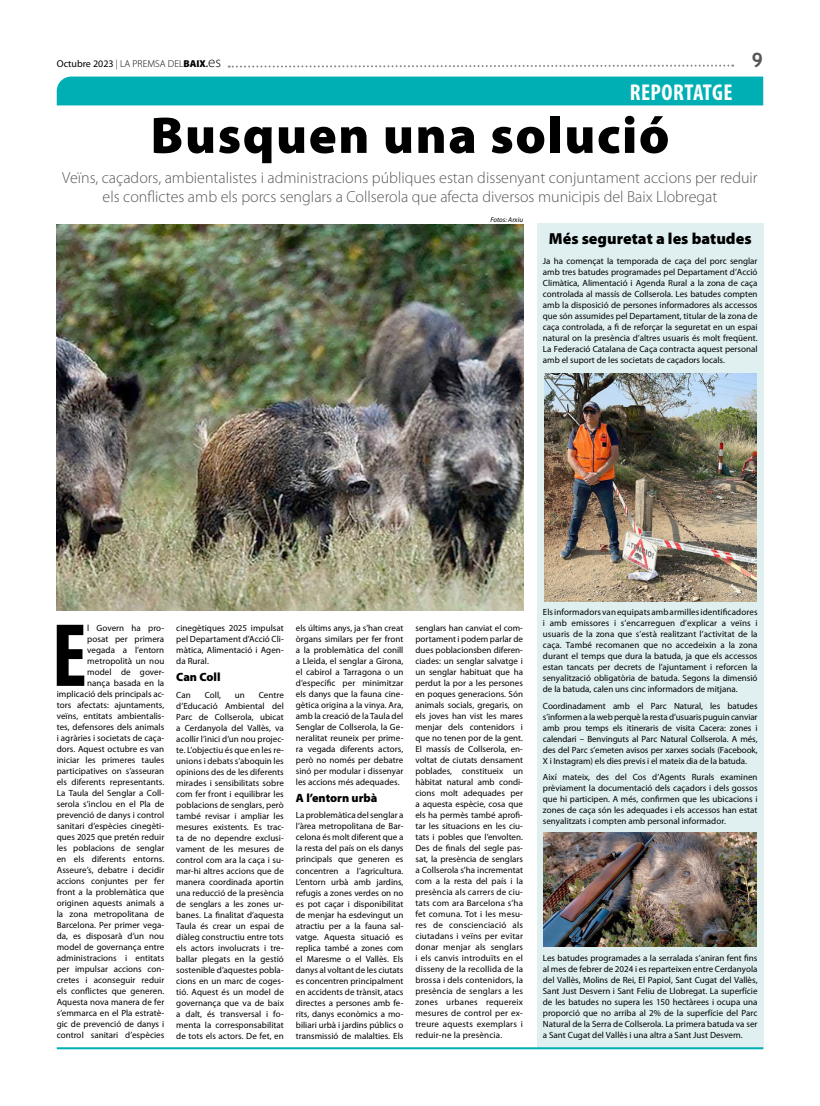
<style>
.page{position:relative;width:820px;height:1106px;background:#fff}
.page>*{position:absolute;margin:0;border:0;box-sizing:border-box;transform-origin:0 0}
.t1{font:700 condensed 90.6px "Myriad Pro";color:#000}
.t2{font:900 52px "Myriad Pro";letter-spacing:.03em;color:#000}
.t3{font:700 condensed 23px "Myriad Pro";letter-spacing:.02em;color:#fff}
.t4{font:700 20px "Trebuchet MS";color:#575756}
.t5{font:300 16px/19px "Myriad Pro";color:#575756;text-align:center}
.t6{font:900 16px "Myriad Pro";color:#000}
.t7{font:900 12px "Myriad Pro";color:#000}
.t8{font:300 10px "Myriad Pro";color:#000}
.t9{font:9px/11px "Myriad Pro";color:#000;text-align:justify}
.t10{font:italic 7px "Myriad Pro";color:#000}
.s1{font-weight:400}
.s2{font-weight:900}
.s3{font-weight:600}
.s4{font-size:15px}
</style>
<div class="page">
<svg style="left:229px;top:64px;width:504px;height:4px"></svg>
<div style="left:537px;top:224px;width:226px;height:825px;background:#e0f0f1"></div>
<div style="left:57px;top:77px;width:706px;height:28px;background:#00afb4"></div>
<hr style="left:57px;top:1047px;width:706px;height:2px;background:#00afb4">
<img style="left:57px;top:224px;width:466px;height:387px">
<img style="left:544px;top:373px;width:212px;height:229px">
<img style="left:543px;top:832px;width:213px;height:114px">
<p class="t8" style="left:57px;top:58px;width:166px"><span class="s1">Octubre 2023</span> | LA PREMSA DEL<span class="s2">BAIX</span><span class="s3">.</span><span class="s4">es</span></p>
<h3 class="t4" style="left:751px;top:47px;width:13px">9</h3>
<h3 class="t3" style="left:629px;top:79px;width:104px">REPORTATGE</h3>
<h2 class="t2" style="left:150px;top:101px;width:520px">Busquen una solució</h2>
<h3 class="t5" style="left:62px;top:168px;width:696px">Veïns, caçadors, ambientalistes i administracions públiques estan dissenyant conjuntament accions per reduir els conflictes amb els porcs senglars a Collserola que afecta diversos municipis del Baix Llobregat</h3>
<h3 class="t6" style="left:548px;top:228px;width:204px">Més seguretat a les batudes</h3>
<p class="t10" style="left:490px;top:215px;width:34px">Fotos: Arxiu</p>
<p class="t9" style="left:542px;top:255px;width:216px">Ja ha començat la temporada de caça del porc senglar amb tres batudes programades pel Departament d’Acció Climàtica, Alimentació i Agenda Rural a la zona de caça controlada al massís de Collserola. Les batudes compten amb la disposició de persones informadores als accessos que són assumides pel Departament, titular de la zona de caça controlada, a fi de reforçar la seguretat en un espai natural on la presència d’altres usuaris és molt freqüent.<br>La Federació Catalana de Caça contracta aquest personal amb el suport de les societats de caçadors locals.</p>
<p class="t9" style="left:57px;top:622px;width:109px;text-align:right">l Govern ha pro-<br>posat per primera<br>vegada a l’entorn metropolità un nou<br>model de gover-<br>nança basada en la implicació dels principals ac&shy;tors afectats: ajuntaments, veïns, entitats ambientalis&shy;tes, defensores dels animals i agràries i societats de caça&shy;dors. Aquest octubre es van iniciar les primeres taules participatives on s’asseuran els diferents representants.<br>La Taula del Senglar a Coll&shy;serola s’inclou en el Pla de prevenció de danys i control sanitari d’espècies cinegèti&shy;ques 2025 que pretén reduir les poblacions de senglar en els diferents entorns.<br>Asseure’s, debatre i decidir accions conjuntes per fer front a la problemàtica que originen aquests animals a la zona metropolitana de<br>Barcelona. Per primer vega&shy;da, es disposarà d’un nou model de governança entre administracions i entitats per impulsar accions con&shy;cretes i aconseguir reduir els conflictes que generen.<br>Aquesta nova manera de fer s’emmarca en el Pla estratè&shy;gic de prevenció de danys i control sanitari d’espècies</p>
<p class="t9" style="left:176px;top:622px;width:109px">cinegètiques 2025 impulsat pel Departament d’Acció Cli&shy;màtica, Alimentació i Agen&shy;da Rural.</p>
<h1 class="t1" style="left:51px;top:605px;width:37px">E</h1>
<h3 class="t7" style="left:176px;top:669px;width:46px">Can Coll</h3>
<p class="t9" style="left:176px;top:689px;width:16px">Can</p>
<p class="t9" style="left:205px;top:689px;width:18px">Coll,</p>
<p class="t9" style="left:235px;top:689px;width:11px">un</p>
<p class="t9" style="left:176px;top:689px;width:109px;text-indent:82px">Centre d’Educació Ambiental del Parc de Collserola, ubicat a Cerdanyola del Vallès, va acollir l’inici d’un nou projec&shy;te. L’objectiu és que en les re&shy;unions i debats s’aboquin les opinions des de les diferents mirades i sensibilitats sobre com fer front i equilibrar les poblacions de senglars, però també revisar i ampliar les mesures existents. Es trac&shy;ta de no dependre exclusi&shy;vament de les mesures de control com ara la caça i su&shy;mar-hi altres accions que de manera coordinada aportin una reducció de la presència de senglars a les zones ur&shy;banes. La finalitat d’aquesta Taula és crear un espai de diàleg constructiu entre tots els actors involucrats i tre&shy;ballar plegats en la gestió sostenible d’aquestes pobla&shy;cions en un marc de coges&shy;tió. Aquest és un model de governança que va de baix a dalt, és transversal i fo&shy;menta la corresponsabilitat de tots els actors. De fet, en</p>
<p class="t9" style="left:296px;top:622px;width:109px">els últims anys, ja s’han creat òrgans similars per fer front a la problemàtica del conill a Lleida, el senglar a Girona, el cabirol a Tarragona o un d’específic per minimitzar els danys que la fauna cine&shy;gètica origina a la vinya. Ara, amb la creació de la Taula del Senglar de Collserola, la Ge&shy;neralitat reuneix per prime&shy;ra vegada diferents actors, però no només per debatre sinó per modular i dissenyar les accions més adequades.</p>
<h3 class="t7" style="left:296px;top:789px;width:83px">A l’entorn urbà</h3>
<p class="t9" style="left:296px;top:809px;width:109px">La problemàtica del senglar a l’àrea metropolitana de Bar&shy;celona és molt diferent que a la resta del país on els danys principals que generen es concentren a l’agricultura.<br>L’entorn urbà amb jardins, refugis a zones verdes on no es pot caçar i disponibilitat de menjar ha esdevingut un atractiu per a la fauna sal&shy;vatge. Aquesta situació es replica també a zones com el Maresme o el Vallès. Els danys al voltant de les ciutats es concentren principalment en accidents de trànsit, atacs directes a persones amb fe&shy;rits, danys econòmics a mo&shy;biliari urbà i jardins públics o transmissió de malalties. Els</p>
<p class="t9" style="left:415px;top:622px;width:109px">senglars han canviat el com&shy;portament i podem parlar de dues poblacionsben diferen&shy;ciades: un senglar salvatge i un senglar habituat que ha perdut la por a les persones en poques generacions. Són animals socials, gregaris, on els joves han vist les mares menjar dels contenidors i que no tenen por de la gent.<br>El massís de Collserola, en&shy;voltat de ciutats densament poblades, constitueix un hàbitat natural amb condi&shy;cions molt adequades per a aquesta espècie, cosa que els ha permès també aprofi&shy;tar les situacions en les ciu&shy;tats i pobles que l’envolten.<br>Des de finals del segle pas&shy;sat, la presència de senglars a Collserola s’ha incrementat com a la resta del país i la presència als carrers de ciu&shy;tats com ara Barcelona s’ha fet comuna. Tot i les mesu&shy;res de conscienciació als ciutadans i veïns per evitar donar menjar als senglars i els canvis introduïts en el disseny de la recollida de la brossa i dels contenidors, la presència de senglars a les zones urbanes requereix mesures de control per ex&shy;treure aquests exemplars i reduir-ne la presència.</p>
<p class="t9" style="left:542px;top:606px;width:216px">Els informadors van equipats amb armilles identificadores i amb emissores i s’encarreguen d’explicar a veïns i usuaris de la zona que s’està realitzant l’activitat de la caça. També recomanen que no accedeixin a la zona durant el temps que dura la batuda, ja que els accessos estan tancats per decrets de l’ajuntament i reforcen la senyalització obligatòria de batuda. Segons la dimensió de la batuda, calen uns cinc informadors de mitjana.</p>
<p class="t9" style="left:542px;top:700px;width:216px">Coordinadament amb el Parc Natural, les batudes s’informen a la web perquè la resta d’usuaris puguin canviar amb prou temps els itineraris de visita Cacera: zones i calendari – Benvinguts al Parc Natural Collserola. A més, des del Parc s’emeten avisos per xarxes socials (Facebook, X i Instagram) els dies previs i el mateix dia de la batuda.</p>
<p class="t9" style="left:542px;top:771px;width:216px">Així mateix, des del Cos d’Agents Rurals examinen prèviament la documentació dels caçadors i dels gossos que hi participen. A més, confirmen que les ubicacions i zones de caça són les adequades i els accessos han estat senyalitzats i compten amb personal informador.</p>
<p class="t9" style="left:542px;top:952px;width:216px">Les batudes programades a la serralada s’aniran fent fins al mes de febrer de 2024 i es reparteixen entre Cerdanyola del Vallès, Molins de Rei, El Papiol, Sant Cugat del Vallès, Sant Just Desvern i Sant Feliu de Llobregat. La superfície de les batudes no supera les 150 hectàrees i ocupa una proporció que no arriba al 2% de la superfície del Parc Natural de la Serra de Collserola. La primera batuda va ser a Sant Cugat del Vallès i una altra a Sant Just Desvern.</p>
</div>
